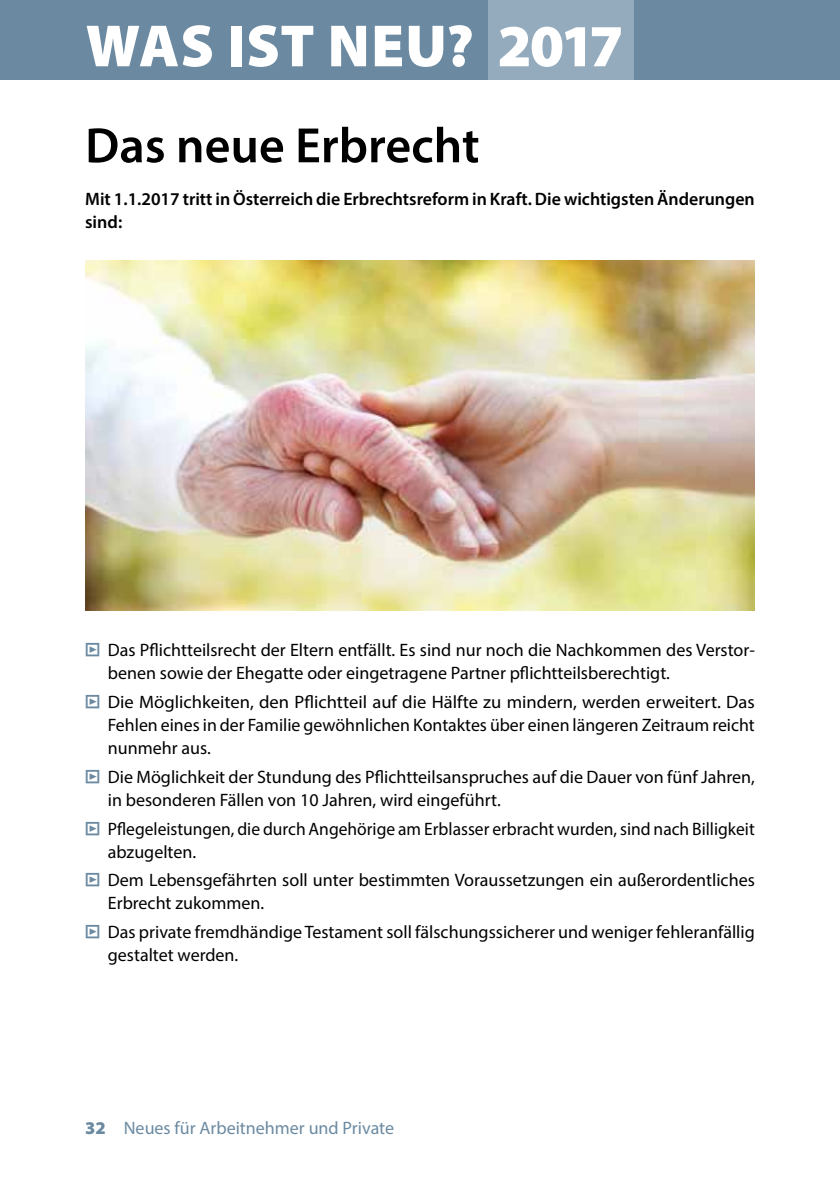
<style>
.page{position:relative;width:840px;height:1191px;background:#fff}
.page>*{position:absolute;margin:0;border:0;box-sizing:border-box;transform-origin:0 0}
.t1{font:900 60px "Myriad Pro";letter-spacing:.005em;color:#fff}
.t2{font:600 50px "Myriad Pro";color:#000}
.t3{font:18px/23px "Myriad Pro";color:#000}
.t4{font:600 18px/23px "Myriad Pro";color:#000}
.t5{font:18px "Myriad Pro";color:#6b8aa1}
.s1{font-family:"Meta OT";color:#6b8aa1}
.s2{font-weight:900}
</style>
<div class="page">
<div style="left:0;top:0;width:839px;height:79px;background:#6b8aa1"></div>
<div style="left:488px;top:0;width:146px;height:79px;background:#94abbe"></div>
<hr style="left:839px;top:0;width:1px;height:79px;background:#6b8aa1">
<img style="left:85px;top:261px;width:669px;height:349px">
<h1 class="t1" style="left:86px;top:6px;width:539px">WAS IST NEU? 2017</h1>
<h2 class="t2" style="left:85px;top:114px;width:396px">Das neue Erbrecht</h2>
<p class="t4" style="left:85px;top:187px;width:670px">Mit 1.1.2017 tritt in Österreich die Erbrechtsreform in Kraft. Die wichtigsten Änderungen sind:</p>
<p class="t3" style="left:108px;top:638px;width:648px;text-indent:-23px"><span class="s1">Ǜ</span> Das Pflichtteilsrecht der Eltern entfällt. Es sind nur noch die Nachkommen des Verstor&shy;benen sowie der Ehegatte oder eingetragene Partner pflichtteilsberechtigt.</p>
<p class="t3" style="left:108px;top:690px;width:648px;text-align:justify;text-indent:-23px"><span class="s1">Ǜ</span> Die Möglichkeiten, den Pflichtteil auf die Hälfte zu mindern, werden erweitert. Das Fehlen eines in der Familie gewöhnlichen Kontaktes über einen längeren Zeitraum reicht nunmehr aus.</p>
<p class="t3" style="left:108px;top:765px;width:648px;text-indent:-23px"><span class="s1">Ǜ</span> Die Möglichkeit der Stundung des Pflichtteilsanspruches auf die Dauer von fünf Jahren, in besonderen Fällen von 10 Jahren, wird eingeführt.</p>
<p class="t3" style="left:108px;top:816px;width:648px;text-indent:-23px"><span class="s1">Ǜ</span> Pflegeleistungen, die durch Angehörige am Erblasser erbracht wurden, sind nach Billigkeit abzugelten.</p>
<p class="t3" style="left:108px;top:868px;width:648px;text-indent:-23px"><span class="s1">Ǜ</span> Dem Lebensgefährten soll unter bestimmten Voraussetzungen ein außerordentliches<br>Erbrecht zukommen.</p>
<p class="t3" style="left:108px;top:920px;width:648px;text-indent:-23px"><span class="s1">Ǜ</span> Das private fremdhändige Testament soll fälschungssicherer und weniger fehleranfällig gestaltet werden.</p>
<p class="t5" style="left:85px;top:1117px;width:310px"><span class="s2">32</span> Neues für Arbeitnehmer und Private</p>
</div>
